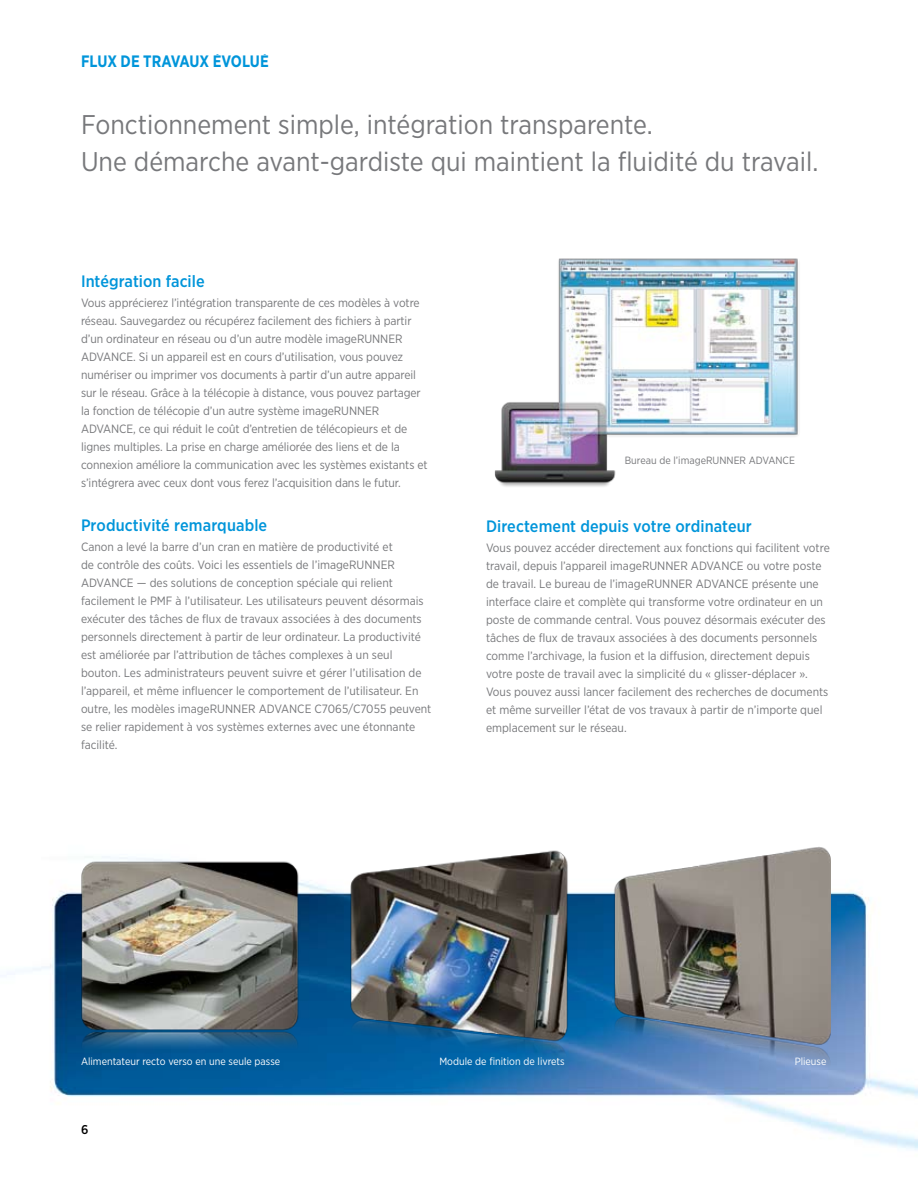
<style>
.page{position:relative;width:918px;height:1188px;background:#fff}
.page>*{position:absolute;margin:0;border:0;box-sizing:border-box;transform-origin:0 0}
.t1{font:27px/37.5px "Gotham Narrow";color:#77787b}
.t2{font:500 16.5px "Gotham Narrow";letter-spacing:.005em;color:#0095da}
.t3{font:700 16.5px "Gotham Narrow";letter-spacing:-.005em;color:#0095da;scale:.93 1}
.t4{font:500 12.75px "Gotham Narrow";color:#000}
.t5{font:12px/18px "Gotham Narrow";color:#77787b}
.t6{font:10.5px "Gotham Narrow";color:#fff}
.t7{font:10.5px "Gotham Narrow";color:#77787b}
</style>
<div class="page">
<img style="left:32px;top:856px;width:886px;height:294px">
<img style="left:69px;top:847px;width:761px;height:223px">
<img style="left:494px;top:258px;width:304px;height:229px">
<h2 class="t3" style="left:81px;top:51px;width:203px">FLUX DE TRAVAUX ÉVOLUÉ</h2>
<h1 class="t1" style="left:81px;top:105px;width:739px">Fonctionnement simple, intégration transparente.<br>Une démarche avant-gardiste qui maintient la fluidité du travail.</h1>
<h2 class="t2" style="left:81px;top:270px;width:125px">Intégration facile</h2>
<p class="t5" style="left:81px;top:293px;width:348px">Vous apprécierez l’intégration transparente de ces modèles à votre réseau. Sauvegardez ou récupérez facilement des fichiers à partir d’un ordinateur en réseau ou d’un autre modèle imageRUNNER ADVANCE. Si un appareil est en cours d’utilisation, vous pouvez numériser ou imprimer vos documents à partir d’un autre appareil sur le réseau. Grâce à la télécopie à distance, vous pouvez partager la fonction de télécopie d’un autre système imageRUNNER ADVANCE, ce qui réduit le coût d’entretien de télécopieurs et de lignes multiples. La prise en charge améliorée des liens et de la connexion améliore la communication avec les systèmes existants et s’intégrera avec ceux dont vous ferez l’acquisition dans le futur.</p>
<h2 class="t2" style="left:81px;top:515px;width:188px">Productivité remarquable</h2>
<p class="t5" style="left:81px;top:538px;width:352px">Canon a levé la barre d’un cran en matière de productivité et<br>de contrôle des coûts. Voici les essentiels de l’imageRUNNER ADVANCE — des solutions de conception spéciale qui relient facilement le PMF à l’utilisateur. Les utilisateurs peuvent désormais exécuter des tâches de flux de travaux associées à des documents personnels directement à partir de leur ordinateur. La productivité est améliorée par l’attribution de tâches complexes à un seul bouton. Les administrateurs peuvent suivre et gérer l’utilisation de l’appareil, et même influencer le comportement de l’utilisateur. En outre, les modèles imageRUNNER ADVANCE C7065/C7055 peuvent se relier rapidement à vos systèmes externes avec une étonnante facilité.</p>
<p class="t7" style="left:625px;top:454px;width:172px">Bureau de l’imageRUNNER ADVANCE</p>
<h2 class="t2" style="left:486px;top:516px;width:267px">Directement depuis votre ordinateur</h2>
<p class="t5" style="left:486px;top:539px;width:345px">Vous pouvez accéder directement aux fonctions qui facilitent votre travail, depuis l’appareil imageRUNNER ADVANCE ou votre poste de travail. Le bureau de l’imageRUNNER ADVANCE présente une interface claire et complète qui transforme votre ordinateur en un poste de commande central. Vous pouvez désormais exécuter des tâches de flux de travaux associées à des documents personnels comme l’archivage, la fusion et la diffusion, directement depuis votre poste de travail avec la simplicité du « glisser-déplacer ».<br>Vous pouvez aussi lancer facilement des recherches de documents et même surveiller l’état de vos travaux à partir de n’importe quel emplacement sur le réseau.</p>
<p class="t6" style="left:81px;top:1055px;width:201px">Alimentateur recto verso en une seule passe</p>
<p class="t6" style="left:439px;top:1055px;width:127px">Module de finition de livrets</p>
<p class="t6" style="left:795px;top:1055px;width:33px">Plieuse</p>
<p class="t4" style="left:81px;top:1121px;width:9px">6</p>
</div>
